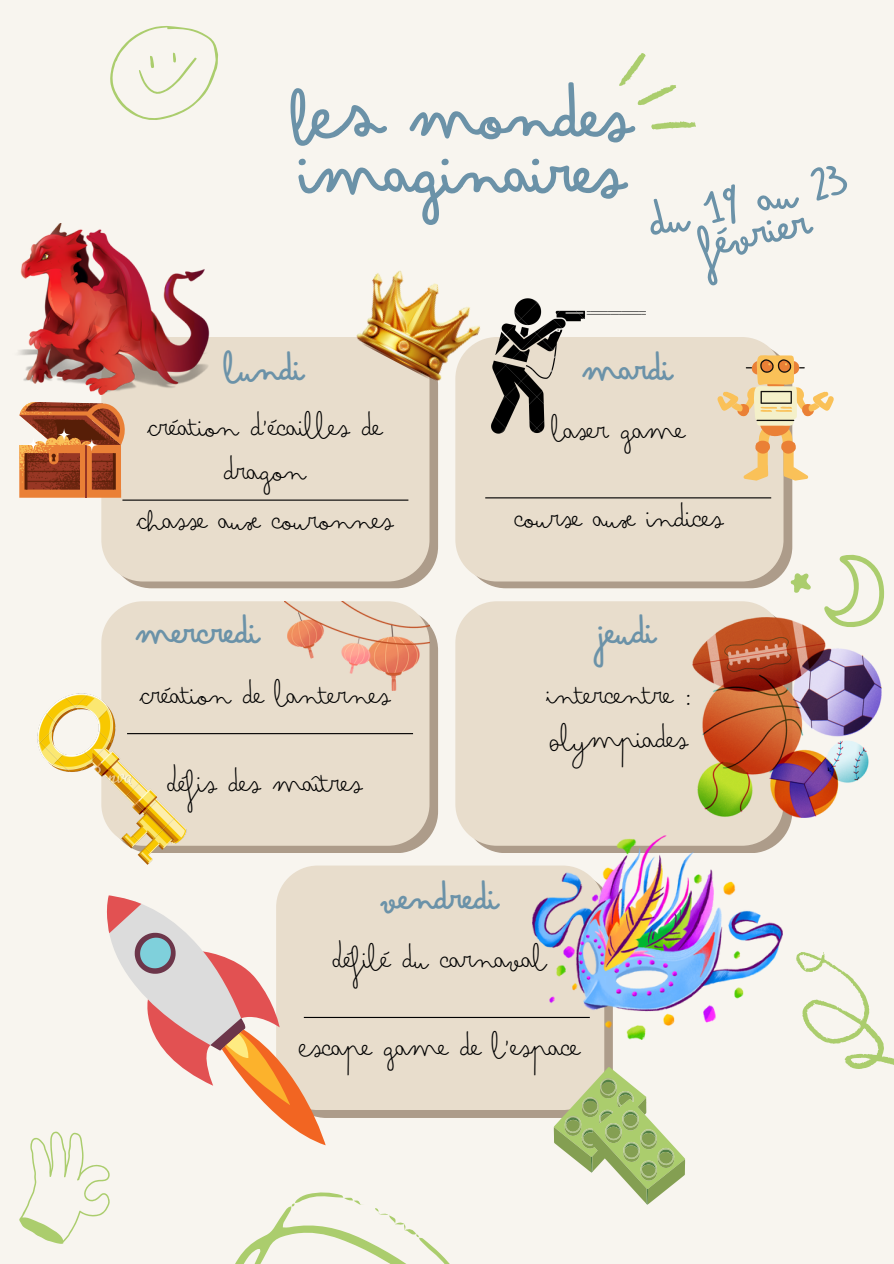
<style>
.page{position:relative;width:894px;height:1264px;background:#fff}
.page>*{position:absolute;margin:0;border:0;box-sizing:border-box;transform-origin:0 0}
.t1{font:67.5px/56.2px "Bimbo sharpie";color:#6b92a8}
.t2{font:44.1px/31.8px "Bimbo sharpie";color:#6b92a8;text-align:center}
.t3{font:35.7px "Bimbo sharpie";color:#6b92a8}
.t4{font:31.5px/43.8px "Bimbo Finetip";color:#000;text-align:center}
</style>
<div class="page">
<div style="left:0;top:0;width:893px;height:1263px;background:#f8f5ef"></div>
<div style="left:110px;top:344px;width:328px;height:244px;background:#ad9c8a;border-radius:42px"></div>
<div style="left:101px;top:337px;width:328px;height:244px;background:#e8ddcc;border-radius:42px"></div>
<div style="left:464px;top:344px;width:328px;height:244px;background:#ad9c8a;border-radius:42px"></div>
<div style="left:455px;top:337px;width:328px;height:244px;background:#e8ddcc;border-radius:42px"></div>
<div style="left:110px;top:608px;width:328px;height:245px;background:#ad9c8a;border-radius:42px"></div>
<div style="left:101px;top:601px;width:328px;height:244px;background:#e8ddcc;border-radius:42px"></div>
<div style="left:276px;top:865px;width:328px;height:244px;background:#e8ddcc;border-radius:42px"></div>
<div style="left:455px;top:601px;width:328px;height:244px;background:#e8ddcc;border-radius:42px"></div>
<svg style="left:619px;top:53px;width:77px;height:77px"></svg>
<svg style="left:553px;top:1066px;width:132px;height:138px"></svg>
<svg style="left:717px;top:355px;width:116px;height:125px"></svg>
<svg style="left:110px;top:26px;width:108px;height:94px"></svg>
<svg style="left:824px;top:554px;width:59px;height:63px"></svg>
<svg style="left:790px;top:573px;width:21px;height:20px"></svg>
<svg style="left:782px;top:929px;width:111px;height:140px"></svg>
<img style="left:18px;top:223px;width:191px;height:171px">
<img style="left:356px;top:270px;width:131px;height:119px">
<svg style="left:19px;top:398px;width:106px;height:99px;background:#b26540"></svg>
<img style="left:490px;top:298px;width:155px;height:135px">
<img style="left:284px;top:601px;width:145px;height:89px">
<img style="left:37px;top:690px;width:149px;height:174px">
<img style="left:692px;top:617px;width:189px;height:200px">
<svg style="left:19px;top:895px;width:484px;height:368px"></svg>
<img style="left:532px;top:835px;width:250px;height:204px">
<hr style="left:485px;top:497px;width:286px;height:1px;background:#000">
<hr style="left:122px;top:499px;width:286px;height:1px;background:#000">
<hr style="left:127px;top:733px;width:286px;height:1px;background:#000">
<hr style="left:304px;top:1016px;width:285px;height:2px;background:#000">
<p class="t1" style="left:295px;top:85px;width:338px">LES mondes imaginaires</p>
<h3 class="t2" style="left:646px;top:205px;width:204px;rotate:-12deg">du 19 au 23 février</h3>
<p class="t3" style="left:227px;top:346px;width:79px">lundi</p>
<p class="t3" style="left:583px;top:346px;width:90px">mardi</p>
<p class="t4" style="left:148px;top:403px;width:236px">Création d’écailles de dragon</p>
<p class="t4" style="left:137px;top:496px;width:258px">Chasse aux couronnes</p>
<p class="t4" style="left:553px;top:406px;width:133px">laser game</p>
<p class="t4" style="left:515px;top:494px;width:210px">course aux indices</p>
<h3 class="t3" style="left:137px;top:610px;width:124px">mercredi</h3>
<h3 class="t3" style="left:600px;top:610px;width:57px">jeudi</h3>
<p class="t4" style="left:140px;top:671px;width:252px">Création de lanternes</p>
<p class="t4" style="left:168px;top:758px;width:196px">Défis des maîtres</p>
<p class="t3" style="left:382px;top:875px;width:118px">vendredi</p>
<p class="t4" style="left:546px;top:671px;width:146px;text-align:left">Intercentre :<br>Olympiades</p>
<p class="t4" style="left:333px;top:935px;width:215px">Défilé du carnaval</p>
<p class="t4" style="left:300px;top:1022px;width:282px">Escape game de l’espace</p>
</div>
